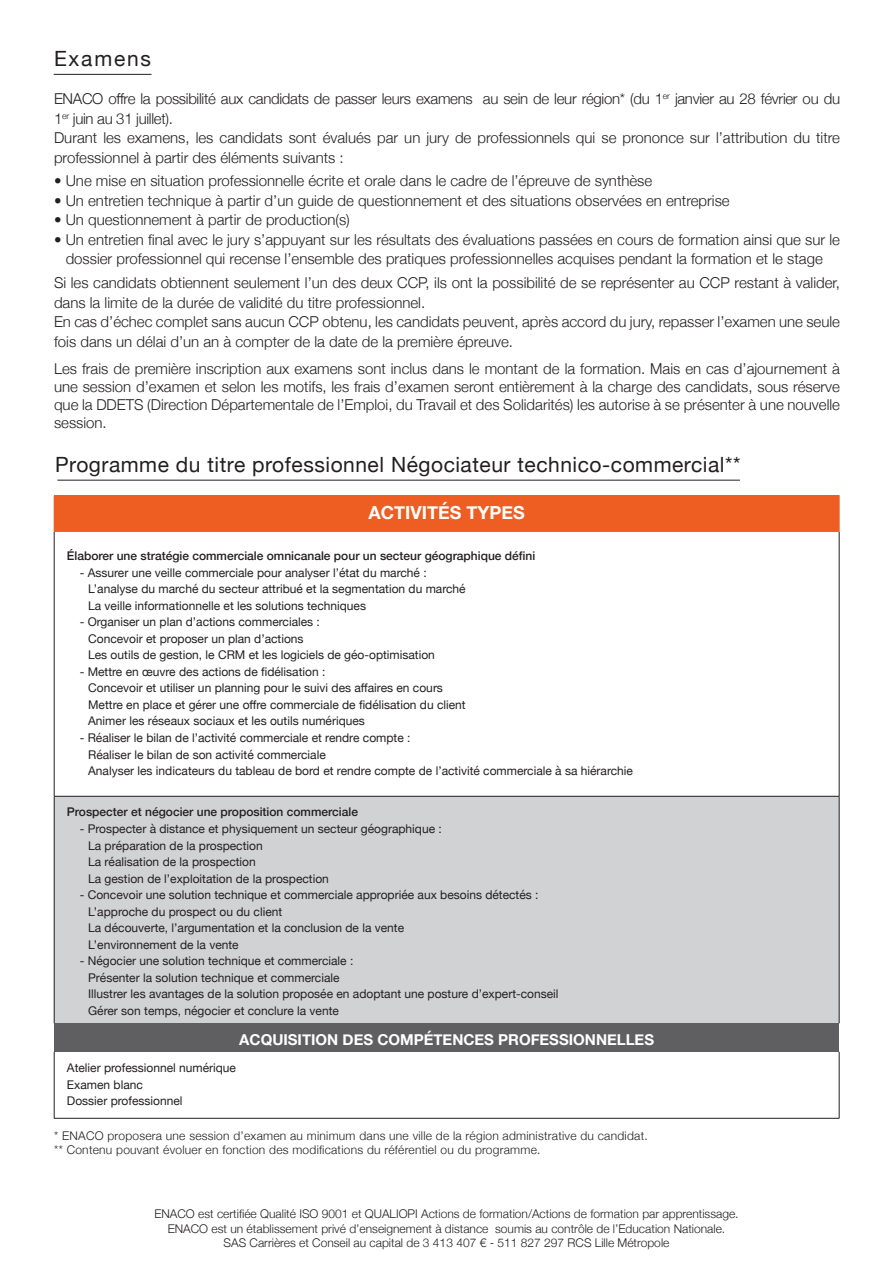
<style>
.page{position:relative;width:893px;height:1263px;background:#fff}
.page>*{position:absolute;margin:0;border:0;box-sizing:border-box;transform-origin:0 0}
.t1{font:21px "Helvetica Neue";letter-spacing:.025em;color:#231f20}
.t2{font:21px "Helvetica Neue";letter-spacing:.085em;color:#231f20}
.t3{font:700 18px "Helvetica Neue";color:#fff}
.t4{font:300 15px/19.5px "Helvetica Neue";color:#231f20}
.t5{font:300 15px/19.5px "Helvetica Neue";letter-spacing:-.02em;color:#231f20}
.t6{font:700 15px "Helvetica Neue";color:#fff}
.t7{font:12px "Helvetica Neue";color:#231f20}
.t8{font:300 12px/14.4px "Helvetica Neue";color:#231f20;text-align:center}
.t9{font:300 12px "Helvetica Neue";letter-spacing:.02em;color:#231f20}
.t10{font:500 12px "Helvetica Neue";color:#231f20}
</style>
<div class="page">
<div style="left:54px;top:495px;width:785px;height:36px;background:#ee5d22"></div>
<div style="left:54px;top:796px;width:785px;height:227px;background:#d1d2d4"></div>
<div style="left:54px;top:1023px;width:785px;height:29px;background:#5f5f62"></div>
<hr style="left:54px;top:532px;width:1px;height:264px;background:#231f20">
<hr style="left:839px;top:532px;width:1px;height:264px;background:#231f20">
<hr style="left:54px;top:796px;width:785px;height:1px;background:#231f20">
<hr style="left:54px;top:796px;width:1px;height:227px;background:#231f20">
<hr style="left:839px;top:796px;width:1px;height:227px;background:#231f20">
<hr style="left:54px;top:1052px;width:1px;height:66px;background:#231f20">
<hr style="left:839px;top:1052px;width:1px;height:66px;background:#231f20">
<hr style="left:54px;top:1118px;width:785px;height:1px;background:#231f20">
<hr style="left:839px;top:496px;width:1px;height:35px;background:#ee5d22">
<hr style="left:54px;top:531px;width:785px;height:1px;background:#ee5d22">
<hr style="left:57px;top:480px;width:683px;height:1px;background:#231f20">
<hr style="left:54px;top:74px;width:98px;height:1px;background:#231f20">
<p class="t2" style="left:54px;top:43px;width:99px">Examens</p>
<p class="t5" style="left:54px;top:88px;width:787px">ENACO offre la possibilité aux candidats de passer leurs examens au sein de leur région* (du 1<sup>er</sup> janvier au 28 février ou du<br>1<sup>er</sup> juin au 31 juillet).</p>
<p class="t4" style="left:54px;top:127px;width:787px">Durant les examens, les candidats sont évalués par un jury de professionnels qui se prononce sur l’attribution du titre professionnel à partir des éléments suivants :</p>
<p class="t4" style="left:54px;top:170px;width:600px">• Une mise en situation professionnelle écrite et orale dans le cadre de l’épreuve de synthèse</p>
<p class="t4" style="left:54px;top:190px;width:677px">• Un entretien technique à partir d’un guide de questionnement et des situations observées en entreprise</p>
<p class="t4" style="left:54px;top:209px;width:297px">• Un questionnement à partir de production(s)</p>
<p class="t4" style="left:54px;top:229px;width:787px;text-align:center">• Un entretien final avec le jury s’appuyant sur les résultats des évaluations passées en cours de formation ainsi que sur le dossier professionnel qui recense l’ensemble des pratiques professionnelles acquises pendant la formation et le stage</p>
<p class="t4" style="left:54px;top:272px;width:787px">Si les candidats obtiennent seulement l’un des deux CCP, ils ont la possibilité de se représenter au CCP restant à valider, dans la limite de la durée de validité du titre professionnel.</p>
<p class="t4" style="left:54px;top:311px;width:787px">En cas d’échec complet sans aucun CCP obtenu, les candidats peuvent, après accord du jury, repasser l’examen une seule fois dans un délai d’un an à compter de la date de la première épreuve.</p>
<p class="t4" style="left:54px;top:358px;width:787px;line-height:18px;text-align:justify">Les frais de première inscription aux examens sont inclus dans le montant de la formation. Mais en cas d’ajournement à une session d’examen et selon les motifs, les frais d’examen seront entièrement à la charge des candidats, sous réserve que la DDETS (Direction Départementale de l’Emploi, du Travail et des Solidarités) les autorise à se présenter à une nouvelle session.</p>
<p class="t1" style="left:55px;top:449px;width:687px">Programme du titre professionnel Négociateur technico-commercial**</p>
<p class="t3" style="left:368px;top:498px;width:158px">ACTIVITÉS TYPES</p>
<p class="t10" style="left:67px;top:546px;width:470px">Élaborer une stratégie commerciale omnicanale pour un secteur géographique défini</p>
<p class="t7" style="left:80px;top:564px;width:348px">- Assurer une veille commerciale pour analyser l’état du marché :</p>
<p class="t7" style="left:88px;top:580px;width:379px">L’analyse du marché du secteur attribué et la segmentation du marché</p>
<p class="t7" style="left:88px;top:597px;width:279px">La veille informationnelle et les solutions techniques</p>
<p class="t7" style="left:80px;top:613px;width:242px">- Organiser un plan d’actions commerciales :</p>
<p class="t7" style="left:88px;top:630px;width:217px">Concevoir et proposer un plan d’actions</p>
<p class="t7" style="left:88px;top:646px;width:348px">Les outils de gestion, le CRM et les logiciels de géo-optimisation</p>
<p class="t7" style="left:80px;top:663px;width:247px">- Mettre en œuvre des actions de fidélisation :</p>
<p class="t7" style="left:88px;top:679px;width:356px">Concevoir et utiliser un planning pour le suivi des affaires en cours</p>
<p class="t7" style="left:88px;top:696px;width:379px">Mettre en place et gérer une offre commerciale de fidélisation du client</p>
<p class="t7" style="left:88px;top:712px;width:278px">Animer les réseaux sociaux et les outils numériques</p>
<p class="t7" style="left:80px;top:729px;width:332px">- Réaliser le bilan de l’activité commerciale et rendre compte :</p>
<p class="t7" style="left:88px;top:745px;width:239px">Réaliser le bilan de son activité commerciale</p>
<p class="t7" style="left:88px;top:762px;width:546px">Analyser les indicateurs du tableau de bord et rendre compte de l’activité commerciale à sa hiérarchie</p>
<p class="t10" style="left:67px;top:802px;width:293px">Prospecter et négocier une proposition commerciale</p>
<p class="t7" style="left:80px;top:820px;width:364px">- Prospecter à distance et physiquement un secteur géographique :</p>
<p class="t7" style="left:88px;top:837px;width:176px">La préparation de la prospection</p>
<p class="t7" style="left:88px;top:853px;width:169px">La réalisation de la prospection</p>
<p class="t7" style="left:88px;top:870px;width:242px">La gestion de l’exploitation de la prospection</p>
<p class="t7" style="left:80px;top:886px;width:460px">- Concevoir une solution technique et commerciale appropriée aux besoins détectés :</p>
<p class="t7" style="left:88px;top:903px;width:196px">L’approche du prospect ou du client</p>
<p class="t7" style="left:88px;top:919px;width:317px">La découverte, l’argumentation et la conclusion de la vente</p>
<p class="t7" style="left:88px;top:936px;width:152px">L’environnement de la vente</p>
<p class="t7" style="left:80px;top:952px;width:275px">- Négocier une solution technique et commerciale :</p>
<p class="t7" style="left:88px;top:969px;width:253px">Présenter la solution technique et commerciale</p>
<p class="t7" style="left:88px;top:985px;width:472px">Illustrer les avantages de la solution proposée en adoptant une posture d’expert-conseil</p>
<p class="t7" style="left:88px;top:1002px;width:252px">Gérer son temps, négocier et conclure la vente</p>
<p class="t6" style="left:239px;top:1028px;width:416px">ACQUISITION DES COMPÉTENCES PROFESSIONNELLES</p>
<p class="t7" style="left:67px;top:1059px;width:171px">Atelier professionnel numérique</p>
<p class="t7" style="left:67px;top:1076px;width:78px">Examen blanc</p>
<p class="t7" style="left:67px;top:1092px;width:117px">Dossier professionnel</p>
<p class="t9" style="left:54px;top:1125px;width:595px">* ENACO proposera une session d’examen au minimum dans une ville de la région administrative du candidat.</p>
<p class="t9" style="left:54px;top:1140px;width:488px">** Contenu pouvant évoluer en fonction des modifications du référentiel ou du programme.</p>
<p class="t8" style="left:154px;top:1206px;width:586px">ENACO est certifiée Qualité ISO 9001 et QUALIOPI Actions de formation/Actions de formation par apprentissage.<br>ENACO est un établissement privé d’enseignement à distance soumis au contrôle de l’Education Nationale.<br>SAS Carrières et Conseil au capital de 3 413 407 € - 511 827 297 RCS Lille Métropole</p>
</div>
